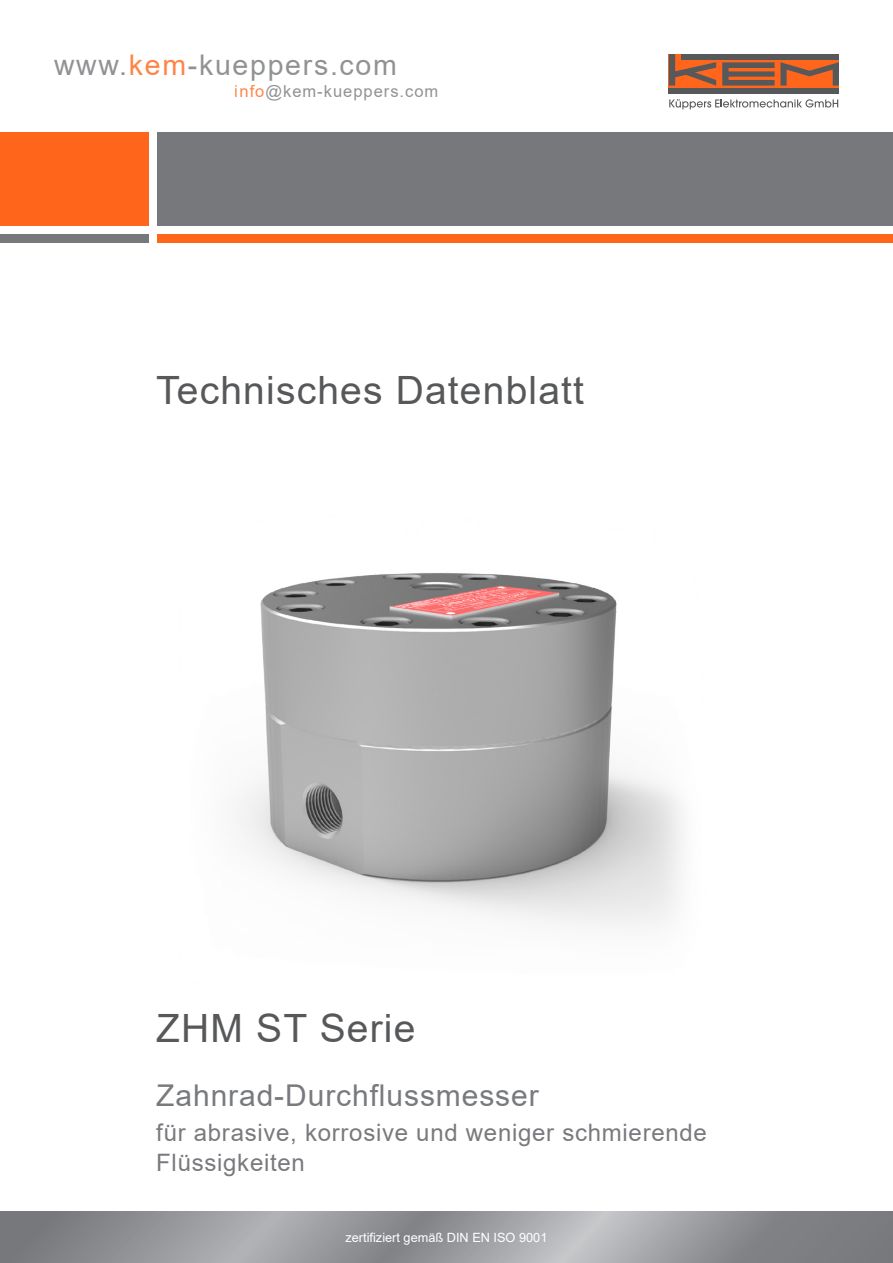
<style>
.page{position:relative;width:893px;height:1263px;background:#fff}
.page>*{position:absolute;margin:0;border:0;box-sizing:border-box;transform-origin:0 0}
.t1{font:39px "Arial";letter-spacing:.03em;color:#57585a}
.t2{font:30px "Arial";letter-spacing:.03em;color:#787a7d}
.t3{font:28.5px "Arial";letter-spacing:.06em;color:#76787b}
.t4{font:24px/30px "Arial";letter-spacing:.03em;color:#787a7d}
.t5{font:16.5px "Arial";letter-spacing:.06em;color:#76787b}
.t6{font:12.75px "Arial";color:#fff}
.s1{color:#ff661c}
</style>
<div class="page">
<div style="left:0;top:132px;width:149px;height:93px;background:#ff661c"></div>
<div style="left:157px;top:132px;width:736px;height:93px;background:#76787b"></div>
<div style="left:0;top:234px;width:149px;height:8px;background:#76787b"></div>
<div style="left:157px;top:234px;width:736px;height:8px;background:#ff661c"></div>
<div style="left:669px;top:54px;width:170px;height:40px;background:#ff661c"></div>
<div style="left:682px;top:54px;width:157px;height:6px;background:#57585a"></div>
<div style="left:669px;top:88px;width:170px;height:6px;background:#57585a"></div>
<svg style="left:722px;top:62px;width:117px;height:24px"></svg>
<svg style="left:669px;top:54px;width:47px;height:32px"></svg>
<svg style="left:669px;top:99px;width:169px;height:10px"></svg>
<svg style="left:0;top:1212px;width:893px;height:51px;background:#95969a"></svg>
<img style="left:237px;top:572px;width:446px;height:354px">
<p class="t3" style="left:54px;top:45px;width:344px">www.<span class="s1">kem</span>-kueppers.com</p>
<p class="t5" style="left:235px;top:80px;width:205px"><span class="s1">info</span>@kem-kueppers.com</p>
<h1 class="t1" style="left:156px;top:363px;width:429px">Technisches Datenblatt</h1>
<h1 class="t1" style="left:156px;top:1002px;width:261px">ZHM ST Serie</h1>
<p class="t2" style="left:156px;top:1075px;width:384px">Zahnrad-Durchflussmesser</p>
<p class="t4" style="left:156px;top:1117px;width:552px">für abrasive, korrosive und weniger schmierende<br>Flüssigkeiten</p>
<p class="t6" style="left:345px;top:1229px;width:203px">zertifiziert gemäß DIN EN ISO 9001</p>
</div>
